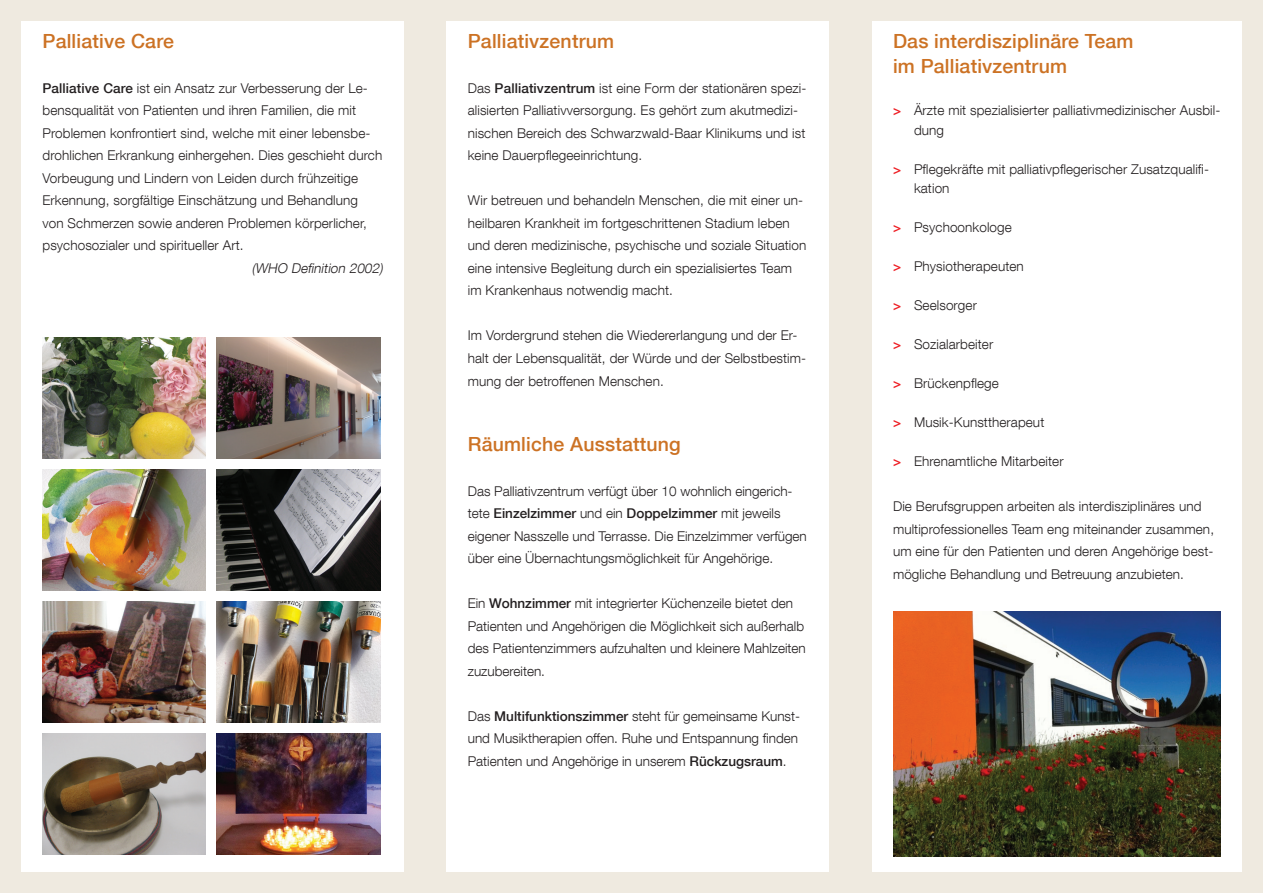
<style>
.page{position:relative;width:1263px;height:893px;background:#efeae0}
.page>*{position:absolute;margin:0;border:0;box-sizing:border-box;transform-origin:0 0}
.t1{font:500 19.5px/25.5px "Helvetica Neue LT Com";letter-spacing:.01em;color:#cc7224}
.t2{font:300 13.5px/22.5px "Helvetica Neue LT Com";letter-spacing:.005em;color:#231f20}
.t3{font:italic 300 13.5px "Helvetica Neue LT Com";color:#231f20}
.s1{font-weight:500}
.s2{font-weight:500;color:#ee1d23}
</style>
<div class="page">
<div style="left:21px;top:22px;width:383px;height:850px;background:#fff"></div>
<div style="left:446px;top:21px;width:383px;height:851px;background:#fff"></div>
<div style="left:872px;top:21px;width:370px;height:851px;background:#fff"></div>
<img style="left:893px;top:611px;width:327px;height:245px">
<img style="left:43px;top:338px;width:162px;height:121px">
<img style="left:43px;top:470px;width:163px;height:120px">
<img style="left:43px;top:602px;width:163px;height:120px">
<img style="left:43px;top:733px;width:163px;height:121px">
<img style="left:217px;top:338px;width:163px;height:121px">
<img style="left:217px;top:470px;width:163px;height:120px">
<img style="left:217px;top:602px;width:163px;height:120px">
<img style="left:217px;top:733px;width:163px;height:121px">
<h1 class="t1" style="left:43px;top:28px;width:133px">Palliative Care</h1>
<p class="t2" style="left:43px;top:77px;width:341px"><span class="s1">Palliative Care</span> ist ein Ansatz zur Verbesserung der Le&shy;bensqualität von Patienten und ihren Familien, die mit Problemen konfrontiert sind, welche mit einer lebensbe&shy;drohlichen Erkrankung einhergehen. Dies geschieht durch Vorbeugung und Lindern von Leiden durch frühzeitige Erkennung, sorgfältige Einschätzung und Behandlung von Schmerzen sowie anderen Problemen körperlicher, psychosozialer und spiritueller Art.</p>
<p class="t3" style="left:252px;top:260px;width:132px">(WHO Definition 2002)</p>
<h1 class="t1" style="left:468px;top:28px;width:148px">Palliativzentrum</h1>
<p class="t2" style="left:468px;top:77px;width:340px">Das <span class="s1">Palliativzentrum</span> ist eine Form der stationären spezi&shy;alisierten Palliativversorgung. Es gehört zum akutmedizi&shy;nischen Bereich des Schwarzwald-Baar Klinikums und ist keine Dauerpflegeeinrichtung.</p>
<p class="t2" style="left:468px;top:189px;width:340px">Wir betreuen und behandeln Menschen, die mit einer un&shy;heilbaren Krankheit im fortgeschrittenen Stadium leben und deren medizinische, psychische und soziale Situation eine intensive Begleitung durch ein spezialisiertes Team im Krankenhaus notwendig macht.</p>
<p class="t2" style="left:468px;top:324px;width:340px">Im Vordergrund stehen die Wiedererlangung und der Er&shy;halt der Lebensqualität, der Würde und der Selbstbestim&shy;mung der betroffenen Menschen.</p>
<h1 class="t1" style="left:468px;top:431px;width:215px">Räumliche Ausstattung</h1>
<p class="t2" style="left:468px;top:479px;width:341px">Das Palliativzentrum verfügt über 10 wohnlich eingerich&shy;tete <span class="s1">Einzelzimmer</span> und ein <span class="s1">Doppelzimmer</span> mit jeweils eigener Nasszelle und Terrasse. Die Einzelzimmer verfügen über eine Übernachtungsmöglichkeit für Angehörige.</p>
<p class="t2" style="left:468px;top:592px;width:340px">Ein <span class="s1">Wohnzimmer</span> mit integrierter Küchenzeile bietet den Patienten und Angehörigen die Möglichkeit sich außerhalb des Patientenzimmers aufzuhalten und kleinere Mahlzeiten zuzubereiten.</p>
<p class="t2" style="left:468px;top:704px;width:334px">Das <span class="s1">Multifunktionszimmer</span> steht für gemeinsame Kunst&shy;und Musiktherapien offen. Ruhe und Entspannung finden<br>Patienten und Angehörige in unserem <span class="s1">Rückzugsraum</span>.</p>
<h1 class="t1" style="left:893px;top:28px;width:242px">Das interdisziplinäre Team im Palliativzentrum</h1>
<p class="t2" style="left:914px;top:101px;width:308px;line-height:19.5px;text-indent:-21px"><span class="s2">&gt;</span> Ärzte mit spezialisierter palliativmedizinischer Ausbil&shy;dung</p>
<p class="t2" style="left:914px;top:159px;width:297px;line-height:19.5px;text-indent:-21px"><span class="s2">&gt;</span> Pflegekräfte mit palliativpflegerischer Zusatzqualifi&shy;kation</p>
<p class="t2" style="left:893px;top:216px;width:120px"><span class="s2">&gt;</span> Psychoonkologe</p>
<p class="t2" style="left:893px;top:255px;width:132px"><span class="s2">&gt;</span> Physiotherapeuten</p>
<p class="t2" style="left:893px;top:294px;width:85px"><span class="s2">&gt;</span> Seelsorger</p>
<p class="t2" style="left:893px;top:333px;width:102px"><span class="s2">&gt;</span> Sozialarbeiter</p>
<p class="t2" style="left:893px;top:372px;width:107px"><span class="s2">&gt;</span> Brückenpflege</p>
<p class="t2" style="left:893px;top:411px;width:153px"><span class="s2">&gt;</span> Musik-Kunsttherapeut</p>
<p class="t2" style="left:893px;top:450px;width:172px"><span class="s2">&gt;</span> Ehrenamtliche Mitarbeiter</p>
<p class="t2" style="left:893px;top:495px;width:323px">Die Berufsgruppen arbeiten als interdisziplinäres und multiprofessionelles Team eng miteinander zusammen, um eine für den Patienten und deren Angehörige best&shy;mögliche Behandlung und Betreuung anzubieten.</p>
</div>
